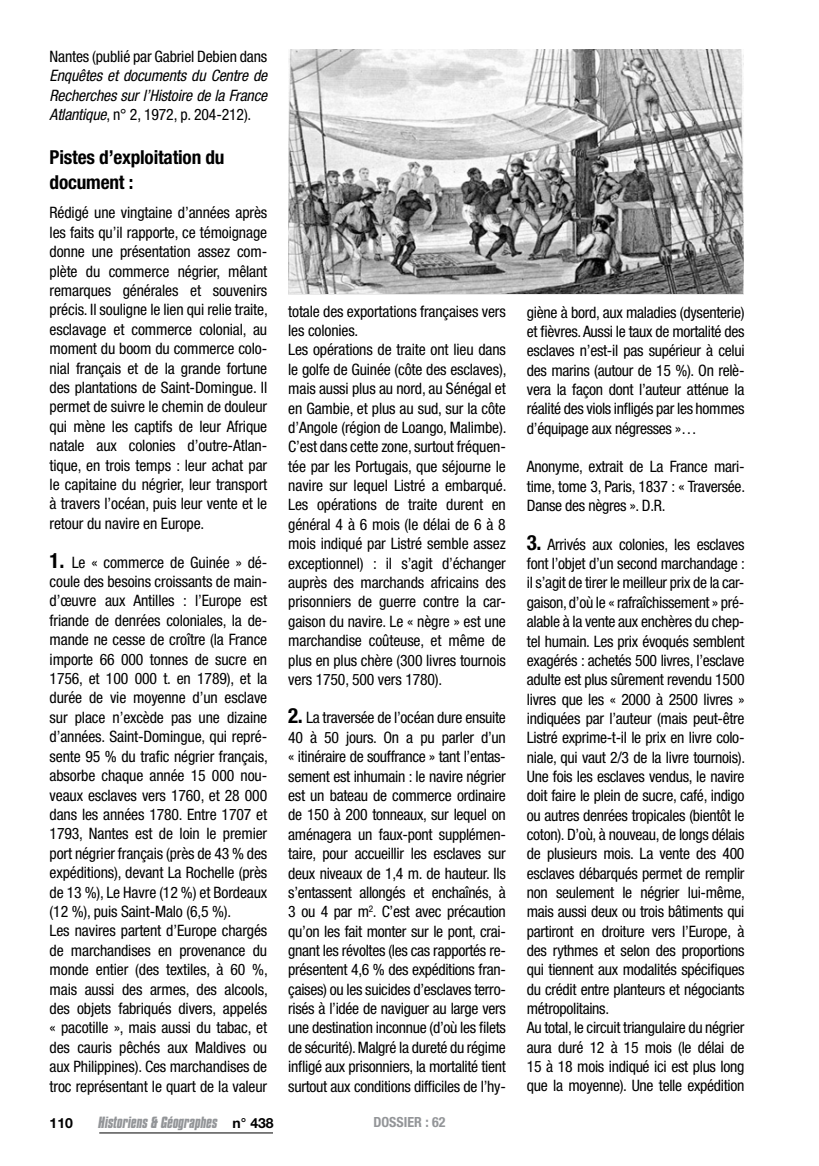
<style>
.page{position:relative;width:819px;height:1166px;background:#fff}
.page>*{position:absolute;margin:0;border:0;box-sizing:border-box;transform-origin:0 0}
.t1{font:700 condensed 19.25px/24.7px "Helvetica Neue";letter-spacing:-.01em;color:#000}
.t2{font:condensed 15.75px/19.4px "Helvetica Neue";letter-spacing:-.01em;color:#000;text-align:justify}
.t3{font:italic condensed 15.75px/19.4px "Helvetica Neue";letter-spacing:-.01em;color:#000;text-align:justify}
.t4{font:italic 700 14px "Compacta BT";color:#939598}
.t5{font:700 condensed 14px "Helvetica Neue";color:#939598}
.t6{font:700 14px "Helvetica Neue";color:#000}
.s1{font-style:normal}
.s2{font-weight:700;font-size:21px}
.s3{font-family:"Helvetica Neue";font-style:normal;color:#000}
</style>
<div class="page">
<hr style="left:99px;top:1132px;width:174px;height:1px;background:#000">
<img style="left:288px;top:50px;width:455px;height:244px">
<p class="t2" style="left:50px;top:47px;width:219px">Nantes (publié par Gabriel Debien dans</p>
<p class="t3" style="left:50px;top:66px;width:219px">Enquêtes et documents du Centre de Recherches sur l’Histoire de la France Atlantique<span class="s1">, n° 2, 1972, p. 204-212).</span></p>
<p class="t1" style="left:50px;top:145px;width:176px">Pistes d’exploitation du document :</p>
<p class="t2" style="left:50px;top:203px;width:220px">Rédigé une vingtaine d’années après les faits qu’il rapporte, ce témoignage donne une présentation assez com&shy;plète du commerce négrier, mêlant remarques générales et souvenirs précis. Il souligne le lien qui relie traite, esclavage et commerce colonial, au moment du boom du commerce colo&shy;nial français et de la grande fortune des plantations de Saint-Domingue. Il permet de suivre le chemin de douleur qui mène les captifs de leur Afrique natale aux colonies d’outre-Atlan&shy;tique, en trois temps : leur achat par le capitaine du négrier, leur transport à travers l’océan, puis leur vente et le retour du navire en Europe.</p>
<p class="t2" style="left:50px;top:552px;width:220px;text-align:left"><span class="s2">1.</span> Le « commerce de Guinée » dé&shy;coule des besoins croissants de main&shy;d’œuvre aux Antilles : l’Europe est friande de denrées coloniales, la de&shy;mande ne cesse de croître (la France importe 66 000 tonnes de sucre en 1756, et 100 000 t. en 1789), et la durée de vie moyenne d’un esclave sur place n’excède pas une dizaine d’années. Saint-Domingue, qui repré&shy;sente 95 % du trafic négrier français, absorbe chaque année 15 000 nou&shy;veaux esclaves vers 1760, et 28 000 dans les années 1780. Entre 1707 et 1793, Nantes est de loin le premier port négrier français (près de 43 % des expéditions), devant La Rochelle (près de 13 %), Le Havre (12 %) et Bordeaux (12 %), puis Saint-Malo (6,5 %).<br>Les navires partent d’Europe chargés de marchandises en provenance du monde entier (des textiles, à 60 %, mais aussi des armes, des alcools, des objets fabriqués divers, appelés « pacotille », mais aussi du tabac, et des cauris pêchés aux Maldives ou aux Philippines). Ces marchandises de troc représentant le quart de la valeur</p>
<p class="t6" style="left:50px;top:1114px;width:25px">110</p>
<p class="t4" style="left:98px;top:1113px;width:177px">Historiens &amp; Géographes <span class="s3">n° 438</span></p>
<p class="t2" style="left:288px;top:301px;width:220px;text-align:left">totale des exportations françaises vers les colonies.<br>Les opérations de traite ont lieu dans le golfe de Guinée (côte des esclaves), mais aussi plus au nord, au Sénégal et en Gambie, et plus au sud, sur la côte d’Angole (région de Loango, Malimbe).<br>C’est dans cette zone, surtout fréquen&shy;tée par les Portugais, que séjourne le navire sur lequel Listré a embarqué.<br>Les opérations de traite durent en général 4 à 6 mois (le délai de 6 à 8 mois indiqué par Listré semble assez exceptionnel) : il s’agit d’échanger auprès des marchands africains des prisonniers de guerre contre la car&shy;gaison du navire. Le « nègre » est une marchandise coûteuse, et même de plus en plus chère (300 livres tournois vers 1750, 500 vers 1780).</p>
<p class="t2" style="left:288px;top:708px;width:219px"><span class="s2">2.</span> La traversée de l’océan dure ensuite 40 à 50 jours. On a pu parler d’un « itinéraire de souffrance » tant l’entas&shy;sement est inhumain : le navire négrier est un bateau de commerce ordinaire de 150 à 200 tonneaux, sur lequel on aménagera un faux-pont supplémen&shy;taire, pour accueillir les esclaves sur deux niveaux de 1,4 m. de hauteur. Ils s’entassent allongés et enchaînés, à 3 ou 4 par m<sup>2</sup>. C’est avec précaution qu’on les fait monter sur le pont, crai&shy;gnant les révoltes (les cas rapportés re&shy;présentent 4,6 % des expéditions fran&shy;çaises) ou les suicides d’esclaves terro&shy;risés à l’idée de naviguer au large vers une destination inconnue (d’où les filets de sécurité). Malgré la dureté du régime infligé aux prisonniers, la mortalité tient surtout aux conditions difficiles de l’hy-</p>
<p class="t5" style="left:373px;top:1114px;width:74px">DOSSIER : 62</p>
<p class="t2" style="left:527px;top:302px;width:219px">giène à bord, aux maladies (dysenterie) et fièvres. Aussi le taux de mortalité des esclaves n’est-il pas supérieur à celui des marins (autour de 15 %). On relè&shy;vera la façon dont l’auteur atténue la réalité des viols infligés par les hommes d’équipage aux négresses »…</p>
<p class="t2" style="left:527px;top:457px;width:220px">Anonyme, extrait de La France mari&shy;time, tome 3, Paris, 1837 : « Traversée.<br>Danse des nègres ». D.R.</p>
<p class="t2" style="left:527px;top:534px;width:220px;text-align:left"><span class="s2">3.</span> Arrivés aux colonies, les esclaves font l’objet d’un second marchandage : il s’agit de tirer le meilleur prix de la car&shy;gaison, d’où le « rafraîchissement » pré&shy;alable à la vente aux enchères du chep&shy;tel humain. Les prix évoqués semblent exagérés : achetés 500 livres, l’esclave adulte est plus sûrement revendu 1500 livres que les « 2000 à 2500 livres » indiquées par l’auteur (mais peut-être Listré exprime-t-il le prix en livre colo&shy;niale, qui vaut 2/3 de la livre tournois).<br>Une fois les esclaves vendus, le navire doit faire le plein de sucre, café, indigo ou autres denrées tropicales (bientôt le coton). D’où, à nouveau, de longs délais de plusieurs mois. La vente des 400 esclaves débarqués permet de remplir non seulement le négrier lui-même, mais aussi deux ou trois bâtiments qui partiront en droiture vers l’Europe, à des rythmes et selon des proportions qui tiennent aux modalités spécifiques du crédit entre planteurs et négociants métropolitains.<br>Au total, le circuit triangulaire du négrier aura duré 12 à 15 mois (le délai de 15 à 18 mois indiqué ici est plus long que la moyenne). Une telle expédition</p>
</div>
